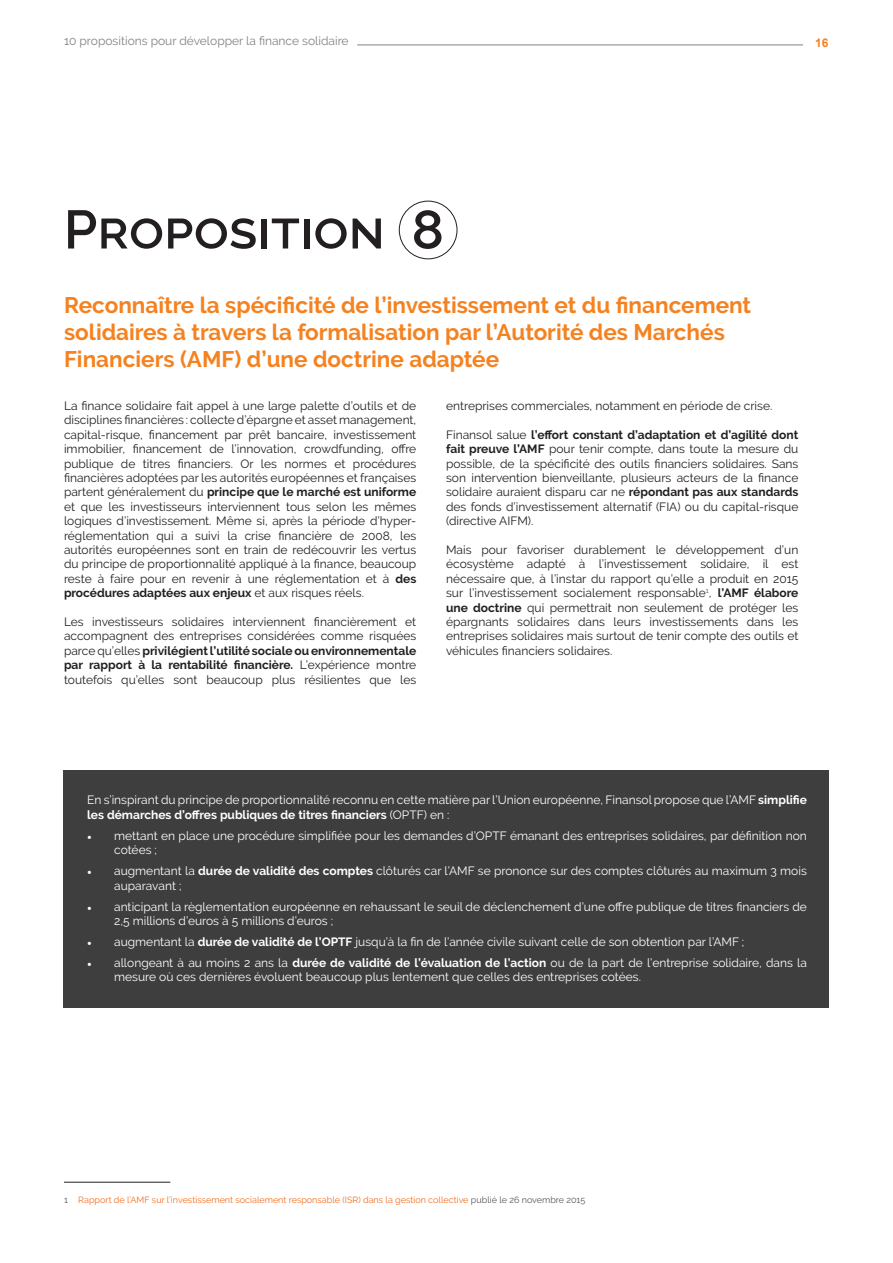
<style>
.page{position:relative;width:893px;height:1263px;background:#fff}
.page>*{position:absolute;margin:0;border:0;box-sizing:border-box;transform-origin:0 0}
.t1{font:600 54px "Raleway";color:#231f20}
.t2{font:700 22.5px/27px "Raleway";color:#f58220}
.t3{font:12px/14.4px "Raleway";color:#231f20;text-align:justify}
.t4{font:12px/14.4px "Raleway";color:#fff}
.t5{font:12px "Raleway";color:#808285}
.t6{font:700 12px "Arial";color:#f58220}
.t7{font:9px "Raleway";color:#f36e21}
.s1{font-weight:700}
.s2{font-family:"Minion Pro"}
.s3{color:#57585a}
</style>
<div class="page">
<hr style="left:357px;top:45px;width:446px;height:1px;background:#808285">
<hr style="left:64px;top:1182px;width:106px;height:1px;background:#231f20">
<div style="left:64px;top:771px;width:765px;height:237px;background:#3e3e3f"></div>
<div style="left:399px;top:201px;width:58px;height:58px;border:1px solid #231f20;border-radius:50%"></div>
<p class="t5" style="left:64px;top:34px;width:286px">10 propositions pour développer la finance solidaire</p>
<p class="t6" style="left:815px;top:34px;width:15px">16</p>
<h1 class="t1" style="left:64px;top:198px;width:382px">Proposition 8</h1>
<h2 class="t2" style="left:64px;top:291px;width:689px">Reconnaître la spécificité de l’investissement et du financement solidaires à travers la formalisation par l’Autorité des Marchés<br>Financiers (AMF) d’une doctrine adaptée</h2>
<p class="t3" style="left:64px;top:398px;width:354px">La finance solidaire fait appel à une large palette d’outils et de disciplines financières : collecte d’épargne et asset management, capital-risque, financement par prêt bancaire, investissement immobilier, financement de l’innovation, crowdfunding, offre publique de titres financiers. Or les normes et procédures financières adoptées par les autorités européennes et françaises partent généralement du <span class="s1">principe que le marché est uniforme </span>et que les investisseurs interviennent tous selon les mêmes logiques d’investissement. Même si, après la période d’hyper&shy;réglementation qui a suivi la crise financière de 2008, les autorités européennes sont en train de redécouvrir les vertus du principe de proportionnalité appliqué à la finance, beaucoup reste à faire pour en revenir à une réglementation et à <span class="s1">des procédures adaptées aux enjeux</span> et aux risques réels.</p>
<p class="t3" style="left:64px;top:614px;width:354px">Les investisseurs solidaires interviennent financièrement et accompagnent des entreprises considérées comme risquées parce qu’elles <span class="s1">privilégient l’utilité sociale ou environnementale par rapport à la rentabilité financière.</span> L’expérience montre toutefois qu’elles sont beaucoup plus résilientes que les</p>
<p class="t3" style="left:446px;top:398px;width:328px">entreprises commerciales, notamment en période de crise.</p>
<p class="t3" style="left:446px;top:427px;width:354px">Finansol salue <span class="s1">l’effort constant d’adaptation et d’agilité dont fait preuve l’AMF</span> pour tenir compte, dans toute la mesure du possible, de la spécificité des outils financiers solidaires. Sans son intervention bienveillante, plusieurs acteurs de la finance solidaire auraient disparu car ne <span class="s1">répondant pas aux standards </span>des fonds d’investissement alternatif (FIA) ou du capital-risque (directive AIFM).</p>
<p class="t3" style="left:446px;top:542px;width:354px">Mais pour favoriser durablement le développement d’un écosystème adapté à l’investissement solidaire, il est nécessaire que, à l’instar du rapport qu’elle a produit en 2015 sur l’investissement socialement responsable<sup>1</sup>, <span class="s1">l’AMF élabore une doctrine</span> qui permettrait non seulement de protéger les épargnants solidaires dans leurs investissements dans les entreprises solidaires mais surtout de tenir compte des outils et véhicules financiers solidaires.</p>
<p class="t4" style="left:87px;top:793px;width:721px">En s’inspirant du principe de proportionnalité reconnu en cette matière par l’Union européenne, Finansol propose que l’AMF <span class="s1">simplifie les démarches d’offres publiques de titres financiers</span> (OPTF) en :</p>
<p class="t4" style="left:114px;top:828px;width:694px;text-indent:-27px"><span class="s2">•</span> mettant en place une procédure simplifiée pour les demandes d’OPTF émanant des entreprises solidaires, par définition non cotées ;</p>
<p class="t4" style="left:114px;top:864px;width:694px;text-indent:-27px"><span class="s2">•</span> augmentant la <span class="s1">durée de validité des comptes</span> clôturés car l’AMF se prononce sur des comptes clôturés au maximum 3 mois auparavant ;</p>
<p class="t4" style="left:114px;top:899px;width:694px;text-indent:-27px"><span class="s2">•</span> anticipant la règlementation européenne en rehaussant le seuil de déclenchement d’une offre publique de titres financiers de<br>2,5 millions d’euros à 5 millions d’euros ;</p>
<p class="t4" style="left:87px;top:934px;width:659px"><span class="s2">•</span> augmentant la <span class="s1">durée de validité de l’OPTF</span> jusqu’à la fin de l’année civile suivant celle de son obtention par l’AMF ;</p>
<p class="t4" style="left:114px;top:955px;width:694px;text-indent:-27px"><span class="s2">•</span> allongeant à au moins 2 ans la <span class="s1">durée de validité de l’évaluation de l’action</span> ou de la part de l’entreprise solidaire, dans la mesure où ces dernières évoluent beaucoup plus lentement que celles des entreprises cotées.</p>
<p class="t7" style="left:64px;top:1195px;width:523px"><span class="s3">1</span> Rapport de l’AMF sur l’investissement socialement responsable (ISR) dans la gestion collective <span class="s3">publié le 26 novembre 2015</span></p>
</div>
